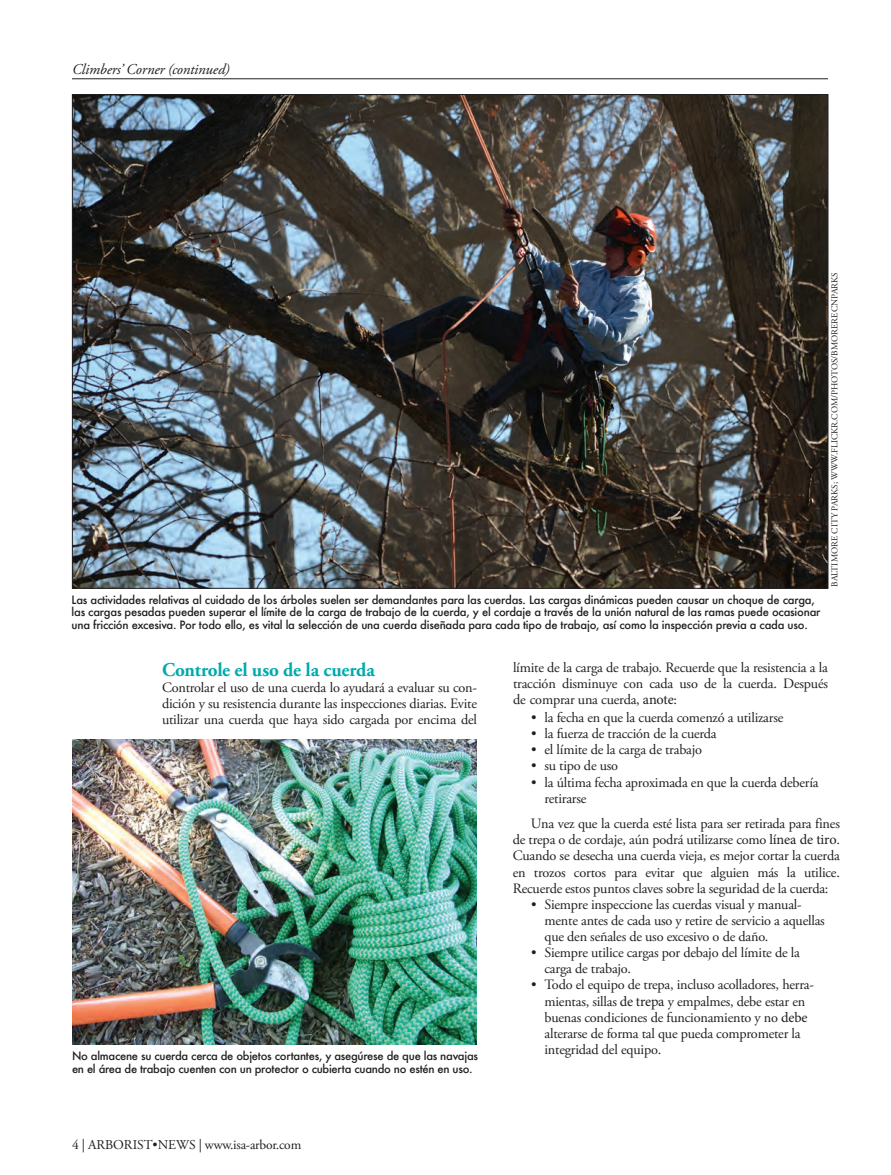
<style>
.page{position:relative;width:891px;height:1175px;background:#fff}
.page>*{position:absolute;margin:0;border:0;box-sizing:border-box;transform-origin:0 0}
.t1{font:700 19.5px "Adobe Garamond Pro";letter-spacing:-.005em;color:#00aaad}
.t2{font:italic 15px "Adobe Garamond Pro";letter-spacing:-.01em;color:#231f20}
.t3{font:14.25px/16.2px "Adobe Garamond Pro";letter-spacing:-.015em;color:#231f20}
.t4{font:13.5px "Adobe Garamond Pro";letter-spacing:-.01em;color:#231f20}
.t5{font:500 11.25px/12.3px "Futura";letter-spacing:-.02em;color:#231f20}
.t6{font:9px "Adobe Garamond Pro";letter-spacing:.005em;color:#231f20}
.s1{font-family:"Minion Pro"}
</style>
<div class="page">
<hr style="left:72px;top:78px;width:756px;height:1px;background:#231f20">
<img style="left:74px;top:96px;width:752px;height:490px">
<img style="left:72px;top:739px;width:405px;height:305px">
<p class="t2" style="left:72px;top:60px;width:159px">Climbers’ Corner (continued)</p>
<p class="t5" style="left:72px;top:593px;width:750px">Las actividades relativas al cuidado de los árboles suelen ser demandantes para las cuerdas. Las cargas dinámicas pueden causar un choque de carga, las cargas pesadas pueden superar el límite de la carga de trabajo de la cuerda, y el cordaje a través de la unión natural de las ramas puede ocasionar una fricción excesiva. Por todo ello, es vital la selección de una cuerda diseñada para cada tipo de trabajo, así como la inspección previa a cada uso.</p>
<p class="t6" style="left:829px;top:586px;width:316px;rotate:-90deg">BALTIMORE CITY PARKS; WWW.FLICKR.COM/PHOTOS/BMORERECNPARKS</p>
<h1 class="t1" style="left:162px;top:658px;width:215px">Controle el uso de la cuerda</h1>
<p class="t3" style="left:162px;top:680px;width:317px;text-align:justify">Controlar el uso de una cuerda lo ayudará a evaluar su con&shy;dición y su resistencia durante las inspecciones diarias. Evite utilizar una cuerda que haya sido cargada por encima del</p>
<p class="t5" style="left:72px;top:1049px;width:408px;line-height:13.2px">No almacene su cuerda cerca de objetos cortantes, y asegúrese de que las navajas en el área de trabajo cuenten con un protector o cubierta cuando no estén en uso.</p>
<p class="t4" style="left:72px;top:1136px;width:231px">4 | ARBORIST•NEWS | www.isa-arbor.com</p>
<p class="t3" style="left:513px;top:660px;width:317px;text-align:justify">límite de la carga de trabajo. Recuerde que la resistencia a la tracción disminuye con cada uso de la cuerda. Después de comprar una cuerda, <span class="s1">anote</span>:</p>
<p class="t3" style="left:531px;top:710px;width:254px">• la fecha en que la cuerda comenzó a utilizarse</p>
<p class="t3" style="left:531px;top:726px;width:187px">• la fuerza de tracción de la cuerda</p>
<p class="t3" style="left:531px;top:742px;width:173px">• el límite de la carga de trabajo</p>
<p class="t3" style="left:531px;top:758px;width:89px">• su tipo de uso</p>
<p class="t3" style="left:544px;top:774px;width:276px;text-indent:-13px">• la última fecha aproximada en que la cuerda debería retirarse</p>
<p class="t3" style="left:513px;top:816px;width:329px;text-align:justify;text-indent:18px">Una vez que la cuerda esté lista para ser retirada para fines de trepa o de cordaje, aún podrá utilizarse como <span class="s1">línea de tiro</span>.<br>Cuando se desecha una cuerda vieja, es mejor cortar la cuerda en trozos cortos para evitar que alguien más la utilice.<br>Recuerde estos puntos claves sobre la seguridad de la cuerda:</p>
<p class="t3" style="left:544px;top:896px;width:282px;text-indent:-13px">• Siempre inspeccione las cuerdas visual y manual&shy;mente antes de cada uso y retire de servicio a aquellas que den señales de uso excesivo o de daño.</p>
<p class="t3" style="left:544px;top:944px;width:257px;text-indent:-13px">• Siempre utilice cargas por debajo del límite de la carga de trabajo.</p>
<p class="t3" style="left:544px;top:977px;width:271px;text-indent:-13px">• Todo el equipo de trepa, incluso acolladores, herra&shy;mientas, sillas <span class="s1">de trepa</span> y empalmes, debe estar en buenas condiciones de funcionamiento y no <span class="s1">debe </span>alterarse de forma tal que pueda comprometer la integridad del equipo.</p>
</div>
